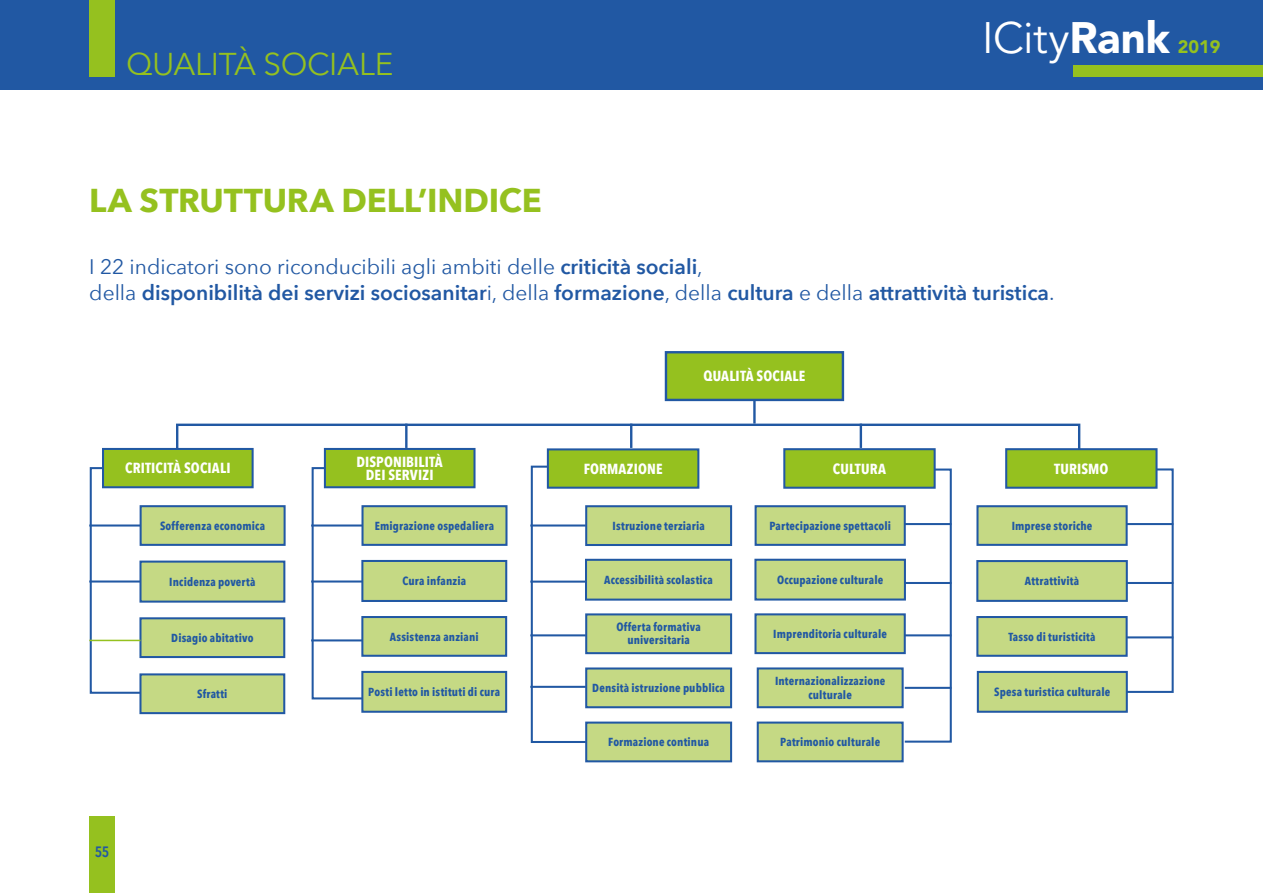
<style>
.page{position:relative;width:1263px;height:893px;background:#fff}
.page>*{position:absolute;margin:0;border:0;box-sizing:border-box;transform-origin:0 0}
.t1{font:43.65px "Avenir LT Std";letter-spacing:-.015em;color:#fff}
.t2{font:700 33px "Avenir Next";letter-spacing:-.005em;color:#95c11f}
.t3{font:31.5px "Avenir Next";letter-spacing:-.01em;color:#95c11f}
.t4{font:600 21px/25.5px "Avenir Next";color:#2158a3}
.t5{font:900 18px "Avenir LT Std";color:#95c11f}
.t6{font:600 15px "Avenir Next Condensed";color:#2158a3}
.t7{font:700 14.55px/13px "Avenir Next Condensed";letter-spacing:.01em;color:#fff;text-align:center}
.t8{font:700 11.7px/13px "Avenir Next Condensed";letter-spacing:.015em;color:#2158a3;text-align:center}
.s1{font-weight:900}
.s2{font-weight:400}
</style>
<div class="page">
<div style="left:0;top:0;width:1263px;height:89px;background:#2158a3"></div>
<div style="left:89px;top:816px;width:26px;height:77px;background:#95c11f"></div>
<div style="left:89px;top:0;width:26px;height:77px;background:#95c11f"></div>
<div style="left:1073px;top:65px;width:190px;height:12px;background:#95c11f"></div>
<div style="left:666px;top:352px;width:177px;height:48px;background:#95c11f"></div>
<div style="left:665px;top:351px;width:179px;height:50px;border:2px solid #2158a3"></div>
<hr style="left:753px;top:400px;width:3px;height:24px;background:#2158a3">
<div style="left:176px;top:424px;width:904px;height:27px;border:2px solid #2158a3"></div>
<div style="left:103px;top:449px;width:150px;height:38px;background:#95c11f"></div>
<div style="left:102px;top:448px;width:152px;height:40px;border:2px solid #2158a3"></div>
<div style="left:140px;top:562px;width:144px;height:40px;background:#c5d984"></div>
<div style="left:139px;top:561px;width:146px;height:42px;border:2px solid #2158a3"></div>
<div style="left:140px;top:618px;width:144px;height:39px;background:#c5d984"></div>
<div style="left:139px;top:617px;width:146px;height:41px;border:2px solid #2158a3"></div>
<div style="left:140px;top:674px;width:144px;height:39px;background:#c5d984"></div>
<div style="left:139px;top:673px;width:146px;height:41px;border:2px solid #2158a3"></div>
<div style="left:141px;top:506px;width:144px;height:39px;background:#c5d984"></div>
<div style="left:140px;top:505px;width:146px;height:41px;border:2px solid #2158a3"></div>
<svg style="left:89px;top:466px;width:54px;height:229px"></svg>
<hr style="left:89px;top:524px;width:51px;height:2px;background:#2158a3">
<hr style="left:89px;top:580px;width:51px;height:2px;background:#2158a3">
<div style="left:325px;top:449px;width:149px;height:38px;background:#95c11f"></div>
<div style="left:324px;top:448px;width:151px;height:40px;border:2px solid #2158a3"></div>
<div style="left:362px;top:672px;width:144px;height:40px;background:#c5d984"></div>
<div style="left:361px;top:671px;width:146px;height:42px;border:2px solid #2158a3"></div>
<div style="left:978px;top:672px;width:149px;height:40px;background:#c5d984"></div>
<div style="left:977px;top:671px;width:151px;height:42px;border:2px solid #2158a3"></div>
<div style="left:362px;top:561px;width:144px;height:40px;background:#c5d984"></div>
<div style="left:361px;top:560px;width:146px;height:42px;border:2px solid #2158a3"></div>
<div style="left:362px;top:617px;width:144px;height:39px;background:#c5d984"></div>
<div style="left:361px;top:616px;width:146px;height:41px;border:2px solid #2158a3"></div>
<div style="left:362px;top:506px;width:144px;height:39px;background:#c5d984"></div>
<div style="left:361px;top:505px;width:146px;height:41px;border:2px solid #2158a3"></div>
<svg style="left:311px;top:466px;width:54px;height:234px"></svg>
<hr style="left:311px;top:524px;width:51px;height:2px;background:#2158a3">
<hr style="left:311px;top:580px;width:51px;height:2px;background:#2158a3">
<hr style="left:311px;top:639px;width:51px;height:2px;background:#2158a3">
<div style="left:977px;top:561px;width:150px;height:40px;background:#c5d984"></div>
<div style="left:976px;top:560px;width:152px;height:42px;border:2px solid #2158a3"></div>
<div style="left:1006px;top:449px;width:150px;height:39px;background:#95c11f"></div>
<div style="left:1005px;top:448px;width:152px;height:41px;border:2px solid #2158a3"></div>
<div style="left:977px;top:617px;width:150px;height:39px;background:#c5d984"></div>
<div style="left:976px;top:616px;width:152px;height:41px;border:2px solid #2158a3"></div>
<div style="left:977px;top:506px;width:150px;height:39px;background:#c5d984"></div>
<div style="left:976px;top:505px;width:152px;height:41px;border:2px solid #2158a3"></div>
<svg style="left:1124px;top:467px;width:50px;height:227px"></svg>
<hr style="left:1127px;top:523px;width:46px;height:2px;background:#2158a3">
<hr style="left:1127px;top:582px;width:46px;height:2px;background:#2158a3">
<hr style="left:1127px;top:636px;width:46px;height:2px;background:#2158a3">
<hr style="left:405px;top:424px;width:2px;height:24px;background:#2158a3">
<hr style="left:630px;top:424px;width:2px;height:24px;background:#2158a3">
<div style="left:548px;top:449px;width:150px;height:39px;background:#95c11f"></div>
<div style="left:547px;top:448px;width:152px;height:41px;border:2px solid #2158a3"></div>
<div style="left:586px;top:560px;width:145px;height:40px;background:#c5d984"></div>
<div style="left:585px;top:559px;width:147px;height:42px;border:2px solid #2158a3"></div>
<div style="left:586px;top:614px;width:145px;height:39px;background:#c5d984"></div>
<div style="left:585px;top:613px;width:147px;height:41px;border:2px solid #2158a3"></div>
<div style="left:586px;top:668px;width:145px;height:39px;background:#c5d984"></div>
<div style="left:585px;top:667px;width:147px;height:41px;border:2px solid #2158a3"></div>
<div style="left:758px;top:668px;width:145px;height:39px;background:#c5d984"></div>
<div style="left:757px;top:667px;width:147px;height:41px;border:2px solid #2158a3"></div>
<div style="left:586px;top:723px;width:145px;height:38px;background:#c5d984"></div>
<div style="left:585px;top:722px;width:147px;height:40px;border:2px solid #2158a3"></div>
<div style="left:758px;top:723px;width:145px;height:38px;background:#c5d984"></div>
<div style="left:757px;top:721px;width:147px;height:41px;border:2px solid #2158a3"></div>
<div style="left:586px;top:506px;width:145px;height:39px;background:#c5d984"></div>
<div style="left:585px;top:505px;width:147px;height:41px;border:2px solid #2158a3"></div>
<svg style="left:530px;top:465px;width:58px;height:279px"></svg>
<hr style="left:530px;top:524px;width:56px;height:2px;background:#2158a3">
<hr style="left:530px;top:581px;width:56px;height:2px;background:#2158a3">
<hr style="left:530px;top:634px;width:56px;height:2px;background:#2158a3">
<hr style="left:530px;top:686px;width:56px;height:2px;background:#2158a3">
<div style="left:755px;top:560px;width:150px;height:39px;background:#c5d984"></div>
<div style="left:754px;top:559px;width:152px;height:42px;border:2px solid #2158a3"></div>
<div style="left:784px;top:449px;width:151px;height:39px;background:#95c11f"></div>
<div style="left:783px;top:448px;width:153px;height:41px;border:2px solid #2158a3"></div>
<div style="left:755px;top:614px;width:150px;height:39px;background:#c5d984"></div>
<div style="left:754px;top:613px;width:152px;height:41px;border:2px solid #2158a3"></div>
<div style="left:756px;top:506px;width:149px;height:39px;background:#c5d984"></div>
<div style="left:755px;top:505px;width:151px;height:41px;border:2px solid #2158a3"></div>
<svg style="left:903px;top:467px;width:49px;height:277px"></svg>
<hr style="left:905px;top:523px;width:46px;height:2px;background:#2158a3">
<hr style="left:905px;top:582px;width:46px;height:2px;background:#2158a3">
<hr style="left:905px;top:634px;width:46px;height:2px;background:#2158a3">
<hr style="left:905px;top:687px;width:46px;height:2px;background:#2158a3">
<hr style="left:860px;top:424px;width:2px;height:24px;background:#2158a3">
<hr style="left:89px;top:640px;width:51px;height:1px;background:#95c11f">
<h3 class="t3" style="left:126px;top:38px;width:269px">QUALITÀ SOCIALE</h3>
<h1 class="t1" style="left:982px;top:13px;width:189px">ICity<span class="s1">Rank</span></h1>
<h3 class="t5" style="left:1178px;top:36px;width:44px">2019</h3>
<h2 class="t2" style="left:89px;top:171px;width:454px">LA STRUTTURA DELL’INDICE</h2>
<h3 class="t4" style="left:89px;top:254px;width:967px"><span class="s2">I 22 indicatori sono riconducibili agli ambiti delle</span> criticità sociali<span class="s2">,<br>della</span> disponibilità dei servizi sociosanitar<span class="s2">i, della</span> formazione<span class="s2">, della</span> cultura <span class="s2">e della</span> attrattività turistica<span class="s2">.</span></h3>
<p class="t7" style="left:125px;top:462px;width:107px">CRITICITÀ SOCIALI</p>
<p class="t8" style="left:160px;top:519px;width:107px">Sofferenza economica</p>
<p class="t8" style="left:169px;top:575px;width:88px">Incidenza povertà</p>
<p class="t8" style="left:171px;top:631px;width:84px">Disagio abitativo</p>
<p class="t8" style="left:197px;top:687px;width:32px">Sfratti</p>
<p class="t6" style="left:95px;top:839px;width:16px">55</p>
<p class="t7" style="left:356px;top:455px;width:88px">DISPONIBILITÀ<br>DEI SERVIZI</p>
<p class="t8" style="left:375px;top:519px;width:121px">Emigrazione ospedaliera</p>
<p class="t7" style="left:584px;top:462px;width:80px">FORMAZIONE</p>
<p class="t7" style="left:703px;top:370px;width:103px">QUALITÀ SOCIALE</p>
<p class="t7" style="left:833px;top:462px;width:55px">CULTURA</p>
<p class="t8" style="left:612px;top:519px;width:94px">Istruzione terziaria</p>
<p class="t8" style="left:769px;top:519px;width:123px">Partecipazione spettacoli</p>
<p class="t7" style="left:1054px;top:462px;width:56px">TURISMO</p>
<p class="t8" style="left:1012px;top:519px;width:82px">Imprese storiche</p>
<p class="t8" style="left:777px;top:573px;width:108px">Occupazione culturale</p>
<p class="t8" style="left:604px;top:573px;width:110px">Accessibilità scolastica</p>
<p class="t8" style="left:616px;top:621px;width:86px">Offerta formativa universitaria</p>
<p class="t8" style="left:592px;top:681px;width:134px">Densità istruzione pubblica</p>
<p class="t8" style="left:775px;top:675px;width:112px">Internazionalizzazione culturale</p>
<p class="t8" style="left:608px;top:735px;width:103px">Formazione continua</p>
<p class="t8" style="left:780px;top:735px;width:101px">Patrimonio culturale</p>
<p class="t8" style="left:402px;top:574px;width:65px">Cura infanzia</p>
<p class="t8" style="left:1025px;top:574px;width:56px">Attrattività</p>
<p class="t8" style="left:773px;top:627px;width:115px">Imprenditoria culturale</p>
<p class="t8" style="left:390px;top:630px;width:91px">Assistenza anziani</p>
<p class="t8" style="left:1008px;top:630px;width:89px">Tasso di turisticità</p>
<p class="t8" style="left:368px;top:685px;width:133px">Posti letto in istituti di cura</p>
<p class="t8" style="left:994px;top:685px;width:118px">Spesa turistica culturale</p>
</div>
